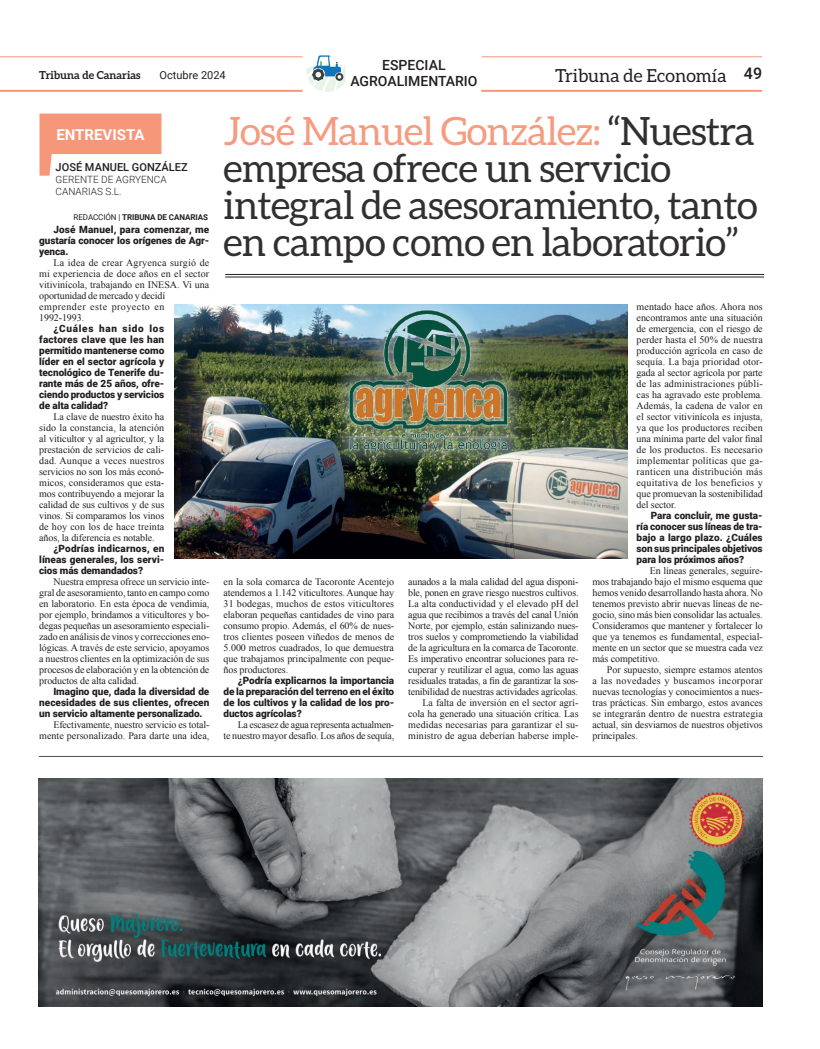
<style>
.page{position:relative;width:820px;height:1049px;background:#fff}
.page>*{position:absolute;margin:0;border:0;box-sizing:border-box;transform-origin:0 0}
.t1{font:39px/37px "Aleo";letter-spacing:-.02em;color:#312f30}
.t2{font:18px "Aleo";color:#231f20}
.t3{font:500 16px "Roboto";color:#231f20}
.t4{font:700 15px "Roboto";color:#fff}
.t5{font:500 14px/16px "Roboto";color:#231f20;text-align:center}
.t6{font:500 11px "Roboto";color:#231f20}
.t7{font:700 11px "Aleo";color:#231f20}
.t8{font:11px "Roboto";color:#231f20}
.t9{font:10px/11px "Times New Roman";letter-spacing:-.01em;color:#231f20;text-align:justify}
.t10{font:900 10px/11px "Roboto";letter-spacing:-.01em;color:#231f20;text-align:justify}
.t11{font:10px/11px "Times New Roman";letter-spacing:.015em;color:#231f20}
.t12{font:300 10px/12px "Roboto";color:#231f20}
.t13{font:700 8px "Roboto";letter-spacing:-.01em;color:#231f20}
.s1{font-weight:400}
.s2{color:#f69b7f}
</style>
<div class="page">
<hr style="left:0;top:90px;width:302px;height:2px;background:#f6977a">
<hr style="left:481px;top:90px;width:280px;height:2px;background:#f6977a">
<hr style="left:0;top:57px;width:302px;height:1px;background:#f6977a">
<hr style="left:481px;top:57px;width:280px;height:1px;background:#f6977a">
<svg style="left:306px;top:55px;width:39px;height:37px"></svg>
<svg style="left:39px;top:114px;width:122px;height:62px"></svg>
<hr style="left:225px;top:277px;width:538px;height:1px;background:#231f20">
<hr style="left:225px;top:274px;width:538px;height:1px;background:#231f20">
<img style="left:174px;top:304px;width:453px;height:254px">
<hr style="left:39px;top:756px;width:723px;height:1px;background:#4b4c4d">
<img style="left:39px;top:778px;width:722px;height:228px">
<h3 class="t5" style="left:350px;top:56px;width:129px">ESPECIAL<br>AGROALIMENTARIO</h3>
<h3 class="t3" style="left:743px;top:62px;width:20px">49</h3>
<p class="t7" style="left:39px;top:68px;width:103px">Tribuna de Canarias</p>
<p class="t8" style="left:160px;top:67px;width:68px">Octubre 2024</p>
<h2 class="t2" style="left:555px;top:65px;width:173px">Tribuna de Economía</h2>
<h3 class="t4" style="left:56px;top:124px;width:90px">ENTREVISTA</h3>
<p class="t6" style="left:56px;top:159px;width:133px">JOSÉ MANUEL GONZÁLEZ</p>
<p class="t12" style="left:56px;top:173px;width:112px">GERENTE DE AGRYENCA<br>CANARIAS S.L.</p>
<p class="t13" style="left:74px;top:211px;width:136px"><span class="s1">REDACCIÓN |</span> TRIBUNA DE CANARIAS</p>
<p class="t10" style="left:39px;top:223px;width:172px;text-indent:14px">José Manuel, para comenzar, me gustaría conocer los orígenes de Agr&shy;yenca.</p>
<p class="t11" style="left:39px;top:257px;width:172px;text-indent:14px">La idea de crear Agryenca surgió de mi experiencia de doce años en el sector vitivinícola, trabajando en INESA. Vi una oportunidad de mercado y decidí emprender este proyecto en<br>1992-1993.</p>
<p class="t10" style="left:39px;top:322px;width:127px;text-indent:14px">¿Cuáles han sido los factores clave que les han permitido mantenerse como líder en el sector agrícola y tecnológico de Tenerife du&shy;rante más de 25 años, ofre&shy;ciendo productos y servicios de alta calidad?</p>
<p class="t9" style="left:39px;top:411px;width:127px;text-indent:14px">La clave de nuestro éxito ha sido la constancia, la atención al viticultor y al agricultor, y la prestación de servicios de cali&shy;dad. Aunque a veces nuestros servicios no son los más econó&shy;micos, consideramos que esta&shy;mos contribuyendo a mejorar la calidad de sus cultivos y de sus vinos. Si comparamos los vinos de hoy con los de hace treinta años, la diferencia es notable.</p>
<p class="t10" style="left:39px;top:542px;width:127px;text-indent:14px">¿Podrías indicarnos, en líneas generales, los servi&shy;cios más demandados?</p>
<p class="t9" style="left:39px;top:576px;width:172px;text-indent:14px">Nuestra empresa ofrece un servicio inte&shy;gral de asesoramiento, tanto en campo como en laboratorio. En esta época de vendimia, por ejemplo, brindamos a viticultores y bo&shy;degas pequeñas un asesoramiento especiali&shy;zado en análisis de vinos y correcciones eno&shy;lógicas. A través de este servicio, apoyamos a nuestros clientes en la optimización de sus procesos de elaboración y en la obtención de productos de alta calidad.</p>
<p class="t10" style="left:39px;top:685px;width:172px;text-indent:14px">Imagino que, dada la diversidad de necesidades de sus clientes, ofrecen un servicio altamente personalizado.</p>
<p class="t9" style="left:39px;top:719px;width:172px;text-align:right">Efectivamente, nuestro servicio es total&shy;mente personalizado. Para darte una idea,</p>
<h1 class="t1" style="left:223px;top:112px;width:535px"><span class="s2">José Manuel González:</span> “Nuestra empresa ofrece un servicio integral de asesoramiento, tanto en campo como en laboratorio”</h1>
<p class="t9" style="left:223px;top:576px;width:172px">en la sola comarca de Tacoronte Acentejo atendemos a 1.142 viticultores. Aunque hay 31 bodegas, muchos de estos viticultores elaboran pequeñas cantidades de vino para consumo propio. Además, el 60% de nues&shy;tros clientes poseen viñedos de menos de 5.000 metros cuadrados, lo que demuestra que trabajamos principalmente con peque&shy;ños productores.</p>
<p class="t10" style="left:223px;top:674px;width:172px;text-indent:14px">¿Podría explicarnos la importancia de la preparación del terreno en el éxito de los cultivos y la calidad de los pro&shy;ductos agrícolas?</p>
<p class="t9" style="left:223px;top:719px;width:172px;text-align:right">La escasez de agua representa actualmen-<br>te nuestro mayor desafío. Los años de sequía,</p>
<p class="t9" style="left:408px;top:576px;width:172px;text-align:right">aunados a la mala calidad del agua disponi&shy;ble, ponen en grave riesgo nuestros cultivos.<br>La alta conductividad y el elevado pH del agua que recibimos a través del canal Unión Norte, por ejemplo, están salinizando nues&shy;tros suelos y comprometiendo la viabilidad de la agricultura en la comarca de Tacoronte.<br>Es imperativo encontrar soluciones para re&shy;cuperar y reutilizar el agua, como las aguas residuales tratadas, a fin de garantizar la sos&shy;tenibilidad de nuestras actividades agrícolas.<br>La falta de inversión en el sector agrí&shy;cola ha generado una situación crítica. Las medidas necesarias para garantizar el su&shy;ministro de agua deberían haberse imple-</p>
<p class="t9" style="left:636px;top:301px;width:128px">mentado hace años. Ahora nos encontramos ante una situación de emergencia, con el riesgo de perder hasta el 50% de nuestra producción agrícola en caso de sequía. La baja prioridad otor&shy;gada al sector agrícola por parte de las administraciones públi&shy;cas ha agravado este problema.<br>Además, la cadena de valor en el sector vitivinícola es injusta, ya que los productores reciben una mínima parte del valor final de los productos. Es necesario implementar políticas que ga&shy;ranticen una distribución más equitativa de los beneficios y que promuevan la sostenibilidad del sector.</p>
<p class="t10" style="left:636px;top:509px;width:128px;text-indent:14px">Para concluir, me gusta&shy;ría conocer sus líneas de tra&shy;bajo a largo plazo. ¿Cuáles son sus principales objetivos para los próximos años?</p>
<p class="t9" style="left:592px;top:565px;width:172px;text-indent:57px">En líneas generales, seguire&shy;mos trabajando bajo el mismo esquema que hemos venido desarrollando hasta ahora. No tenemos previsto abrir nuevas líneas de ne&shy;gocio, sino más bien consolidar las actuales.<br>Consideramos que mantener y fortalecer lo que ya tenemos es fundamental, especial&shy;mente en un sector que se muestra cada vez más competitivo.</p>
<p class="t9" style="left:592px;top:664px;width:172px;text-indent:14px">Por supuesto, siempre estamos atentos a las novedades y buscamos incorporar nuevas tecnologías y conocimientos a nues&shy;tras prácticas. Sin embargo, estos avances se integrarán dentro de nuestra estrategia actual, sin desviarnos de nuestros objetivos principales.</p>
</div>
